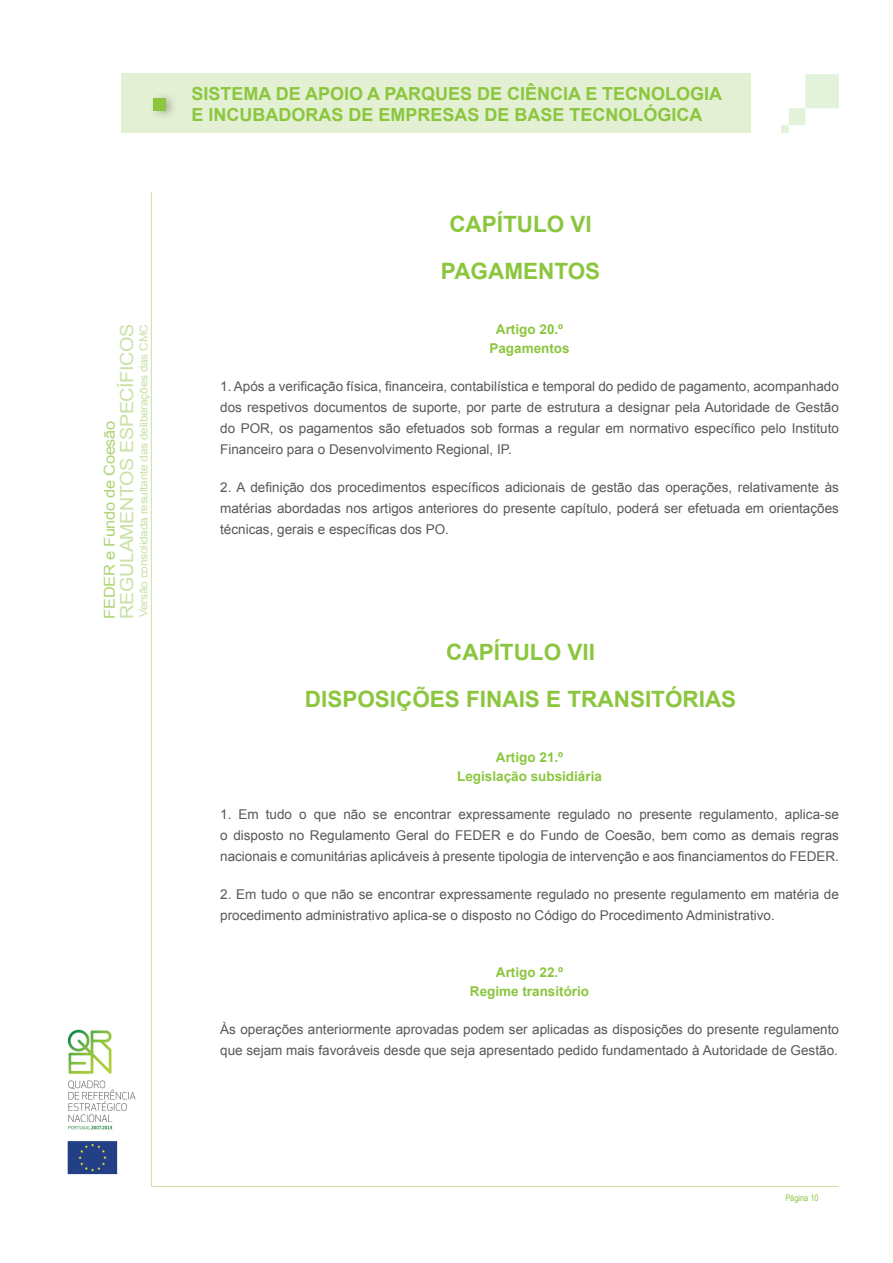
<style>
.page{position:relative;width:893px;height:1263px;background:#fff}
.page>*{position:absolute;margin:0;border:0;box-sizing:border-box;transform-origin:0 0}
.Título{font:700 22.5px "Arial";color:#8bc63e}
.t1{font:700 18px/21px "Arial";color:#8bc63e}
.t2{font:18px "Arial";letter-spacing:-.02em;color:#c9e1a4;scale:1.1 1}
.t3{font:15px "Arial";letter-spacing:-.02em;color:#aed475;scale:1.1 1}
.Texto{font:13.5px/21px "Arial";color:#57585a;text-align:justify}
.Texto_subtitulo{font:700 13.5px "Arial";color:#8bc63e}
.t4{font:10.8px "Arial";letter-spacing:-.02em;color:#c9e1a4;scale:1.1 1}
.t5{font:9px "Arial Narrow";color:#8bc63e}
</style>
<div class="page">
<img style="left:67px;top:1029px;width:69px;height:146px">
<hr style="left:151px;top:192px;width:1px;height:994px;background:#c9e1a4">
<hr style="left:151px;top:1186px;width:688px;height:1px;background:#c9e1a4">
<div style="left:121px;top:74px;width:630px;height:59px;background:#e4f0d4"></div>
<div style="left:149px;top:91px;width:29px;height:29px;background:#231f20;opacity:.3"></div>
<div style="left:153px;top:99px;width:13px;height:12px;background:#8bc63e"></div>
<img style="left:782px;top:75px;width:57px;height:57px">
<h2 class="t2" style="left:115px;top:618px;width:269px;rotate:-90deg">REGULAMENTOS ESPECÍFICOS</h2>
<p class="t4" style="left:137px;top:617px;width:268px;rotate:-90deg">Versão consolidada resultante das deliberações das CMC</p>
<p class="t3" style="left:100px;top:618px;width:181px;rotate:-90deg">FEDER e Fundo de Coesão</p>
<h2 class="t1" style="left:191px;top:84px;width:532px">SISTEMA DE APOIO A PARQUES DE CIÊNCIA E TECNOLOGIA<br>E INCUBADORAS DE EMPRESAS DE BASE TECNOLÓGICA</h2>
<p class="Título" style="left:449px;top:209px;width:144px">CAPÍTULO VI</p>
<p class="Título" style="left:441px;top:256px;width:161px">PAGAMENTOS</p>
<p class="Texto_subtitulo" style="left:496px;top:320px;width:69px">Artigo 20.º</p>
<p class="Texto_subtitulo" style="left:489px;top:339px;width:82px">Pagamentos</p>
<p class="Texto" style="left:220px;top:376px;width:620px">1. Após a verificação física, financeira, contabilística e temporal do pedido de pagamento, acompanhado dos respetivos documentos de suporte, por parte de estrutura a designar pela Autoridade de Gestão do POR, os pagamentos são efetuados sob formas a regular em normativo específico pelo Instituto Financeiro para o Desenvolvimento Regional, IP.</p>
<p class="Texto" style="left:220px;top:477px;width:620px">2. A definição dos procedimentos específicos adicionais de gestão das operações, relativamente às matérias abordadas nos artigos anteriores do presente capítulo, poderá ser efetuada em orientações técnicas, gerais e específicas dos PO.</p>
<p class="Título" style="left:446px;top:637px;width:150px">CAPÍTULO VII</p>
<p class="Título" style="left:305px;top:684px;width:433px">DISPOSIÇÕES FINAIS E TRANSITÓRIAS</p>
<p class="Texto_subtitulo" style="left:496px;top:749px;width:69px">Artigo 21.º</p>
<p class="Texto_subtitulo" style="left:457px;top:768px;width:146px">Legislação subsidiária</p>
<p class="Texto" style="left:220px;top:804px;width:620px">1. Em tudo o que não se encontrar expressamente regulado no presente regulamento, aplica-se o disposto no Regulamento Geral do FEDER e do Fundo de Coesão, bem como as demais regras nacionais e comunitárias aplicáveis à presente tipologia de intervenção e aos financiamentos do FEDER.</p>
<p class="Texto" style="left:220px;top:884px;width:620px">2. Em tudo o que não se encontrar expressamente regulado no presente regulamento em matéria de procedimento administrativo aplica-se o disposto no Código do Procedimento Administrativo.</p>
<p class="Texto_subtitulo" style="left:496px;top:964px;width:69px">Artigo 22.º</p>
<p class="Texto_subtitulo" style="left:470px;top:983px;width:121px">Regime transitório</p>
<p class="Texto" style="left:220px;top:1019px;width:620px">Às operações anteriormente aprovadas podem ser aplicadas as disposições do presente regulamento que sejam mais favoráveis desde que seja apresentado pedido fundamentado à Autoridade de Gestão.</p>
<p class="t5" style="left:785px;top:1191px;width:35px">Página 10</p>
</div>
